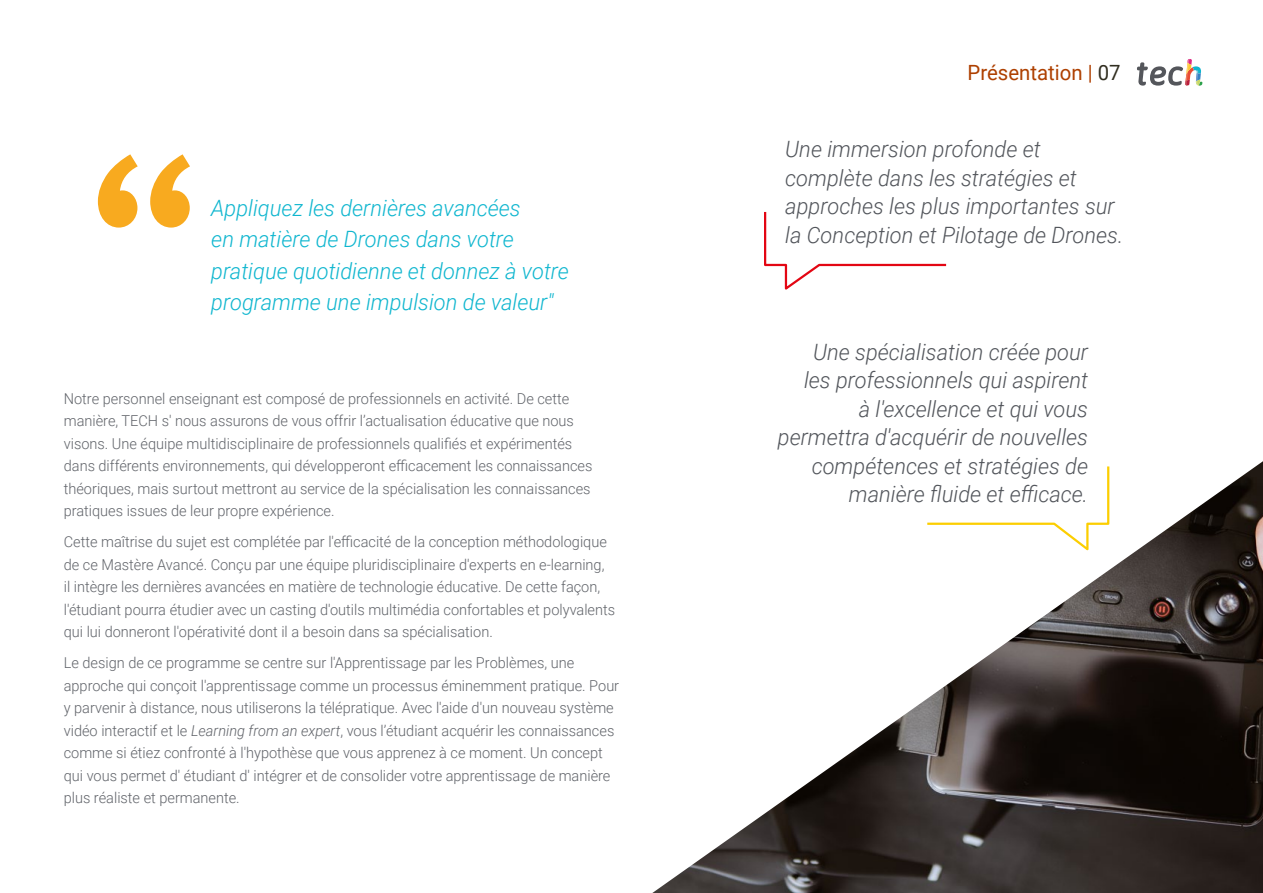
<style>
.page{position:relative;width:1263px;height:893px;background:#fff}
.page>*{position:absolute;margin:0;border:0;box-sizing:border-box;transform-origin:0 0}
.t1{font:italic 300 22.5px/28.5px "Roboto";color:#52555b}
.t2{font:italic 300 22.5px/31.5px "Roboto";color:#0fb6cf}
.t3{font:21px "Roboto";color:#ae4000}
.t4{font:300 15px/22.5px "Roboto";color:#61646a}
.s1{font-style:italic}
.s2{color:#312e20}
</style>
<div class="page">
<svg style="left:98px;top:154px;width:92px;height:74px"></svg>
<img style="left:652px;top:461px;width:611px;height:432px">
<svg style="left:764px;top:212px;width:183px;height:78px"></svg>
<svg style="left:1137px;top:59px;width:65px;height:27px"></svg>
<svg style="left:925px;top:464px;width:185px;height:90px"></svg>
<h1 class="t2" style="left:211px;top:191px;width:359px">Appliquez les dernières avancées<br>en matière de Drones dans votre pratique quotidienne et donnez à votre programme une impulsion de valeur"</h1>
<p class="t4" style="left:64px;top:386px;width:530px">Notre personnel enseignant est composé de professionnels en activité. De cette manière, TECH s' nous assurons de vous offrir l’actualisation éducative que nous visons. Une équipe multidisciplinaire de professionnels qualifiés et expérimentés dans différents environnements, qui développeront efficacement les connaissances théoriques, mais surtout mettront au service de la spécialisation les connaissances pratiques issues de leur propre expérience.</p>
<p class="t4" style="left:64px;top:530px;width:553px">Cette maîtrise du sujet est complétée par l'efficacité de la conception méthodologique de ce Mastère Avancé. Conçu par une équipe pluridisciplinaire d'experts en e-learning,<br>il intègre les dernières avancées en matière de technologie éducative. De cette façon, l'étudiant pourra étudier avec un casting d'outils multimédia confortables et polyvalents qui lui donneront l'opérativité dont il a besoin dans sa spécialisation.</p>
<p class="t4" style="left:64px;top:651px;width:557px">Le design de ce programme se centre sur l'Apprentissage par les Problèmes, une approche qui conçoit l'apprentissage comme un processus éminemment pratique. Pour y parvenir à distance, nous utiliserons la télépratique. Avec l'aide d'un nouveau système vidéo interactif et le <span class="s1">Learning from an expert</span>, vous l’étudiant acquérir les connaissances comme si étiez confronté à l'hypothèse que vous apprenez à ce moment. Un concept qui vous permet d' étudiant d' intégrer et de consolider votre apprentissage de manière plus réaliste et permanente.</p>
<h2 class="t3" style="left:967px;top:57px;width:155px">Présentation | <span class="s2">07</span></h2>
<h1 class="t1" style="left:785px;top:134px;width:339px">Une immersion profonde et complète dans les stratégies et approches les plus importantes sur la Conception et Pilotage de Drones.</h1>
<h1 class="t1" style="left:778px;top:336px;width:312px;text-align:right">Une spécialisation créée pour<br>les professionnels qui aspirent<br>à l'excellence et qui vous permettra d'acquérir de nouvelles compétences et stratégies de manière fluide et efficace.</h1>
</div>
